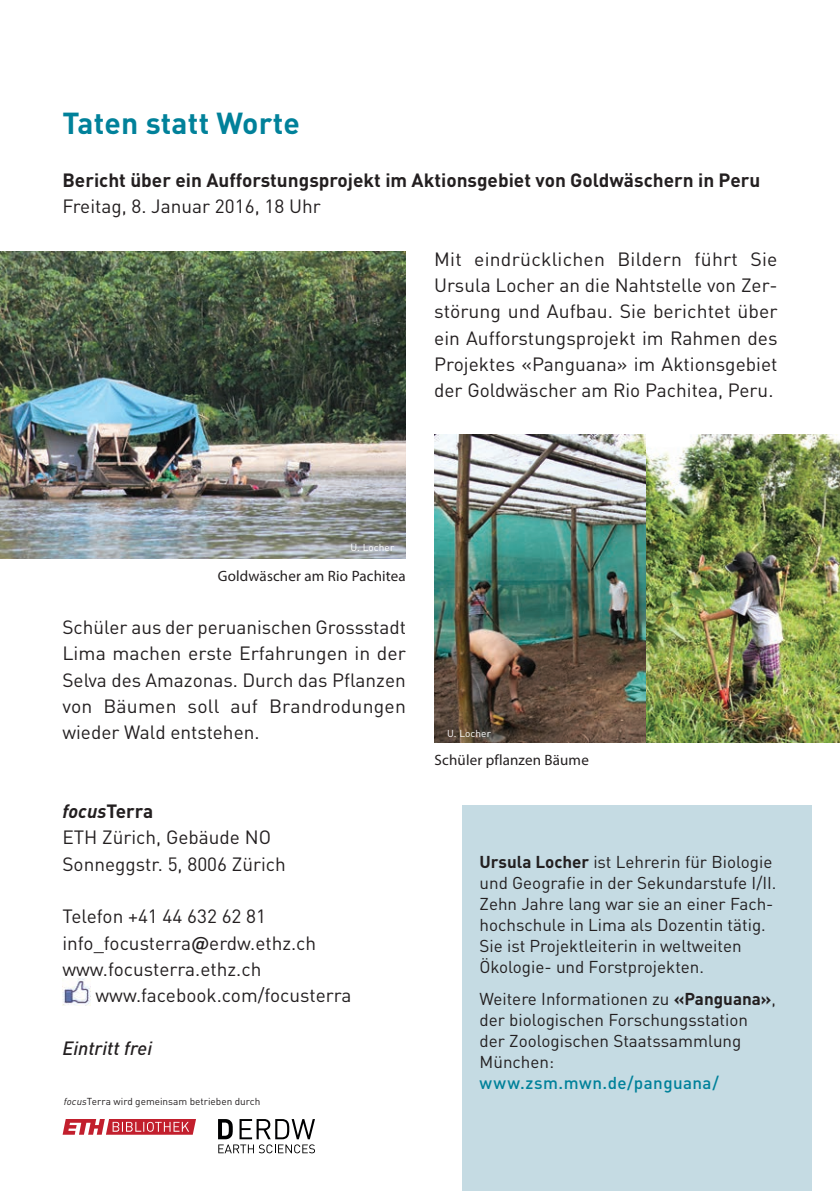
<style>
.page{position:relative;width:840px;height:1191px;background:#fff}
.page>*{position:absolute;margin:0;border:0;box-sizing:border-box;transform-origin:0 0}
.t1{font:700 30px "DIN Pro";letter-spacing:.005em;color:#00819a}
.t2{font:19px/26.2px "DIN Pro";color:#231f20;text-align:justify}
.t3{font:700 19px "DIN Pro";color:#231f20}
.t4{font:italic 500 19px "DIN Pro";color:#231f20}
.t5{font:17px/21px "DIN Pro";color:#231f20}
.t6{font:500 17px "DIN Pro";letter-spacing:.025em;color:#00819a}
.t7{font:15px "Myriad Pro";letter-spacing:.01em;color:#231f20}
.t8{font:10px "DIN Pro";color:#231f20}
.t9{font:10px "DIN Pro";letter-spacing:.01em;color:#fff}
.s1{font-weight:700;font-style:italic}
.s2{font-weight:700}
.s3{font-weight:500}
.s4{font-style:italic}
</style>
<div class="page">
<div style="left:462px;top:805px;width:349px;height:386px;background:#c5dbe3"></div>
<img style="left:0;top:251px;width:405px;height:307px">
<svg style="left:63px;top:1119px;width:133px;height:15px;background:#d05560"></svg>
<svg style="left:218px;top:1119px;width:97px;height:34px"></svg>
<img style="left:62px;top:978px;width:29px;height:27px">
<img style="left:644px;top:435px;width:195px;height:307px">
<img style="left:434px;top:435px;width:210px;height:307px">
<h1 class="t1" style="left:62px;top:98px;width:239px">Taten statt Worte</h1>
<p class="t3" style="left:62px;top:164px;width:699px">Bericht über ein Aufforstungsprojekt im Aktionsgebiet von Goldwäschern in Peru</p>
<p class="t2" style="left:62px;top:191px;width:260px">Freitag, 8. Januar 2016, 18 Uhr</p>
<p class="t2" style="left:434px;top:244px;width:345px">Mit eindrücklichen Bildern führt Sie Ursula Locher an die Nahtstelle von Zer&shy;störung und Aufbau. Sie berichtet über ein Aufforstungsprojekt im Rahmen des Projektes «Panguana» im Aktionsgebiet der Goldwäscher am Rio Pachitea, Peru.</p>
<p class="t9" style="left:350px;top:540px;width:45px">U. Locher</p>
<p class="t7" style="left:218px;top:567px;width:189px">Goldwäscher am Rio Pachitea</p>
<p class="t2" style="left:62px;top:612px;width:345px">Schüler aus der peruanischen Grossstadt Lima machen erste Erfahrungen in der Selva des Amazonas. Durch das Pflanzen von Bäumen soll auf Brandrodungen wieder Wald entstehen.</p>
<p class="t2" style="left:62px;top:796px;width:225px;text-align:left"><span class="s1">focus</span><span class="s2">Terra<br></span>ETH Zürich, Gebäude NO<br>Sonneggstr. 5, 8006 Zürich</p>
<p class="t2" style="left:62px;top:901px;width:255px;text-align:left">Telefon +41 44 632 62 81 info_focusterra<span class="s3">@</span>erdw.ethz.ch www.focusterra.ethz.ch</p>
<p class="t2" style="left:95px;top:980px;width:257px">www.facebook.com/focusterra</p>
<p class="t4" style="left:62px;top:1032px;width:91px">Eintritt frei</p>
<p class="t8" style="left:64px;top:1094px;width:198px"><span class="s4">focus</span>Terra wird gemeinsam betrieben durch</p>
<p class="t9" style="left:447px;top:725px;width:45px">U. Locher</p>
<p class="t7" style="left:434px;top:751px;width:156px">Schüler pflanzen Bäume</p>
<p class="t5" style="left:479px;top:849px;width:298px"><span class="s2">Ursula Locher</span> ist Lehrerin für Biologie und Geografie in der Sekundarstufe I/II.<br>Zehn Jahre lang war sie an einer Fach&shy;hochschule in Lima als Dozentin tätig.<br>Sie ist Projektleiterin in weltweiten Ökologie- und Forstprojekten.</p>
<p class="t5" style="left:479px;top:986px;width:298px">Weitere Informationen zu <span class="s2">«Panguana»</span>, der biologischen Forschungsstation der Zoologischen Staatssammlung<br>München:</p>
<p class="t6" style="left:479px;top:1069px;width:240px">www.zsm.mwn.de/panguana/</p>
</div>
